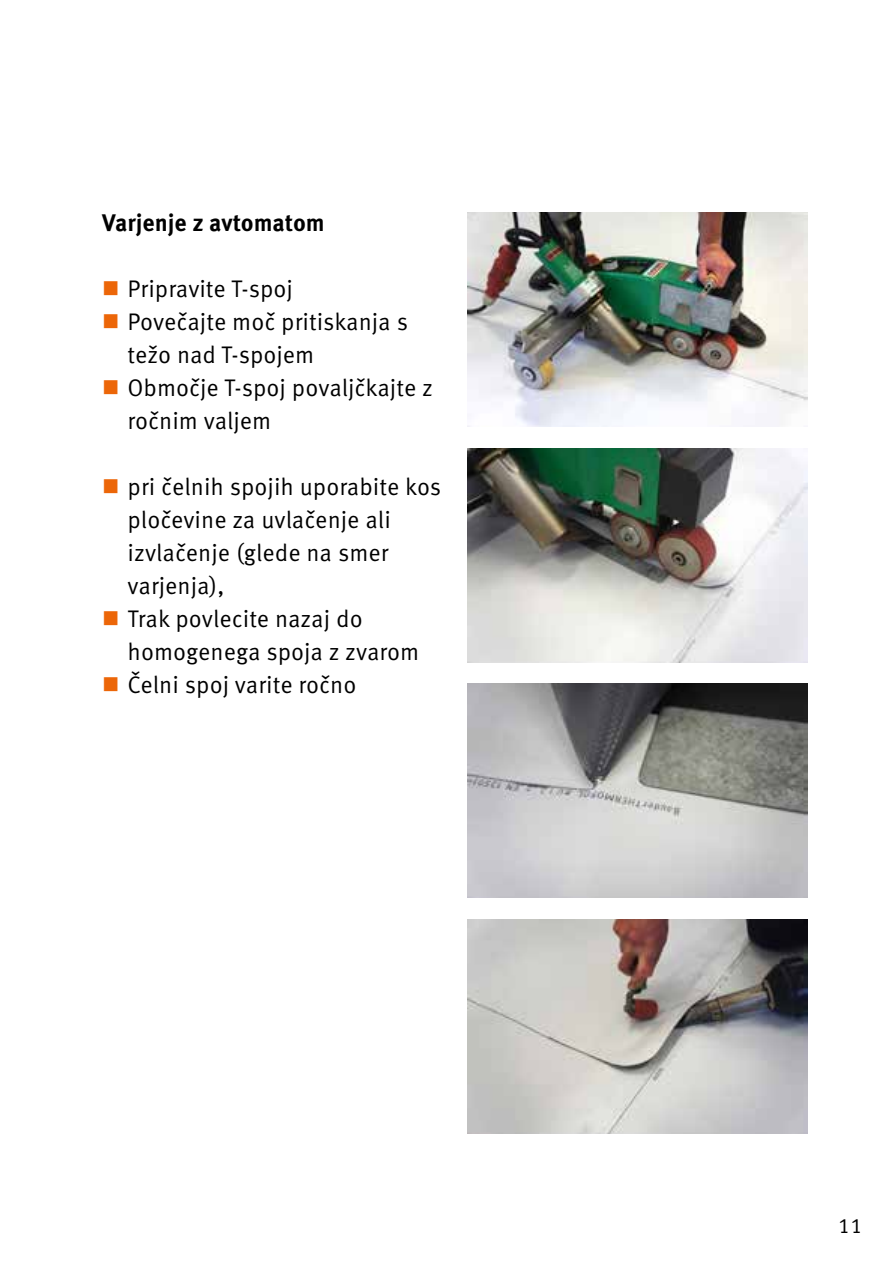
<style>
.page{position:relative;width:893px;height:1268px;background:#fff}
.page>*{position:absolute;margin:0;border:0;box-sizing:border-box;transform-origin:0 0}
.t1{font:24px/33px "Meta Correspondence Pro";color:#000}
.t2{font:700 24px "Meta Correspondence Pro";color:#000}
.t3{font:21px "Meta Correspondence Pro";color:#000}
.s1{color:#ec6608}
</style>
<div class="page">
<img style="left:468px;top:213px;width:340px;height:214px">
<img style="left:468px;top:448px;width:340px;height:214px">
<img style="left:468px;top:683px;width:340px;height:214px">
<img style="left:468px;top:919px;width:340px;height:213px">
<p class="t2" style="left:102px;top:204px;width:224px">Varjenje z avtomatom</p>
<p class="t1" style="left:102px;top:270px;width:192px"><span class="s1">■</span> Pripravite T-spoj</p>
<p class="t1" style="left:128px;top:303px;width:282px;text-indent:-26px"><span class="s1">■</span> Povečajte moč pritiskanja s težo nad T-spojem</p>
<p class="t1" style="left:128px;top:369px;width:307px;text-indent:-26px"><span class="s1">■</span> Območje T-spoj povaljčkajte z ročnim valjem</p>
<p class="t1" style="left:128px;top:468px;width:315px;text-indent:-26px"><span class="s1">■</span> pri čelnih spojih uporabite kos pločevine za uvlačenje ali izvlačenje (glede na smer varjenja),</p>
<p class="t1" style="left:128px;top:600px;width:293px;text-indent:-26px"><span class="s1">■</span> Trak povlecite nazaj do homogenega spoja z zvarom</p>
<p class="t1" style="left:102px;top:666px;width:256px"><span class="s1">■</span> Čelni spoj varite ročno</p>
<p class="t3" style="left:838px;top:1209px;width:26px">11</p>
</div>
